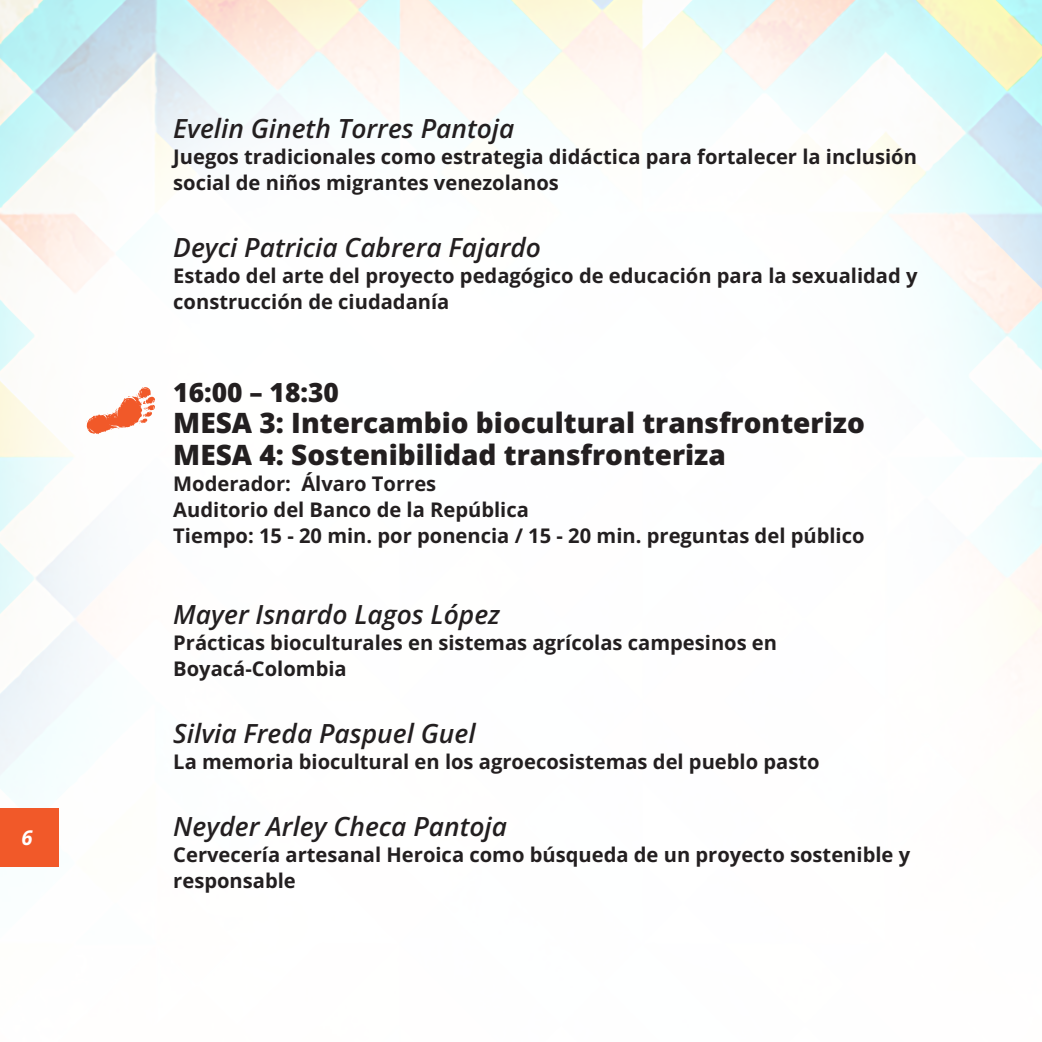
<style>
.page{position:relative;width:1042px;height:1042px;background:#fff}
.page>*{position:absolute;margin:0;border:0;box-sizing:border-box;transform-origin:0 0}
.t1{font:800 28px/31.5px "Open Sans";color:#231f20}
.t2{font:italic 600 26.43px "Open Sans";color:#231f20}
.t3{font:800 26.43px "Open Sans";color:#231f20}
.t4{font:700 20.12px/26.2px "Open Sans";color:#231f20}
.t5{font:italic 700 20.12px "Open Sans";color:#fff}
</style>
<div class="page">
<img style="left:0;top:0;width:1042px;height:867px">
<svg style="left:86px;top:387px;width:69px;height:47px"></svg>
<div style="left:0;top:808px;width:58px;height:59px;background:#f15929"></div>
<p class="t5" style="left:22px;top:823px;width:13px">6</p>
<h2 class="t2" style="left:173px;top:110px;width:343px">Evelin Gineth Torres Pantoja</h2>
<p class="t4" style="left:173px;top:143px;width:745px">Juegos tradicionales como estrategia didáctica para fortalecer la inclusión social de niños migrantes venezolanos</p>
<h2 class="t2" style="left:173px;top:228px;width:369px">Deyci Patricia Cabrera Fajardo</h2>
<p class="t4" style="left:173px;top:262px;width:746px">Estado del arte del proyecto pedagógico de educación para la sexualidad y construcción de ciudadanía</p>
<h2 class="t3" style="left:173px;top:374px;width:167px">16:00 – 18:30</h2>
<h1 class="t1" style="left:173px;top:406px;width:693px">MESA 3: Intercambio biocultural transfronterizo<br>MESA 4: Sostenibilidad transfronteriza</h1>
<p class="t4" style="left:173px;top:470px;width:693px">Moderador: Álvaro Torres<br>Auditorio del Banco de la República<br>Tiempo: 15 - 20 min. por ponencia / 15 - 20 min. preguntas del público</p>
<h2 class="t2" style="left:173px;top:596px;width:328px">Mayer Isnardo Lagos López</h2>
<p class="t4" style="left:173px;top:629px;width:605px">Prácticas bioculturales en sistemas agrícolas campesinos en<br>Boyacá-Colombia</p>
<h2 class="t2" style="left:173px;top:715px;width:304px">Silvia Freda Paspuel Guel</h2>
<p class="t4" style="left:173px;top:748px;width:648px">La memoria biocultural en los agroecosistemas del pueblo pasto</p>
<h2 class="t2" style="left:173px;top:807px;width:335px">Neyder Arley Checa Pantoja</h2>
<p class="t4" style="left:173px;top:841px;width:738px">Cervecería artesanal Heroica como búsqueda de un proyecto sostenible y responsable</p>
</div>
